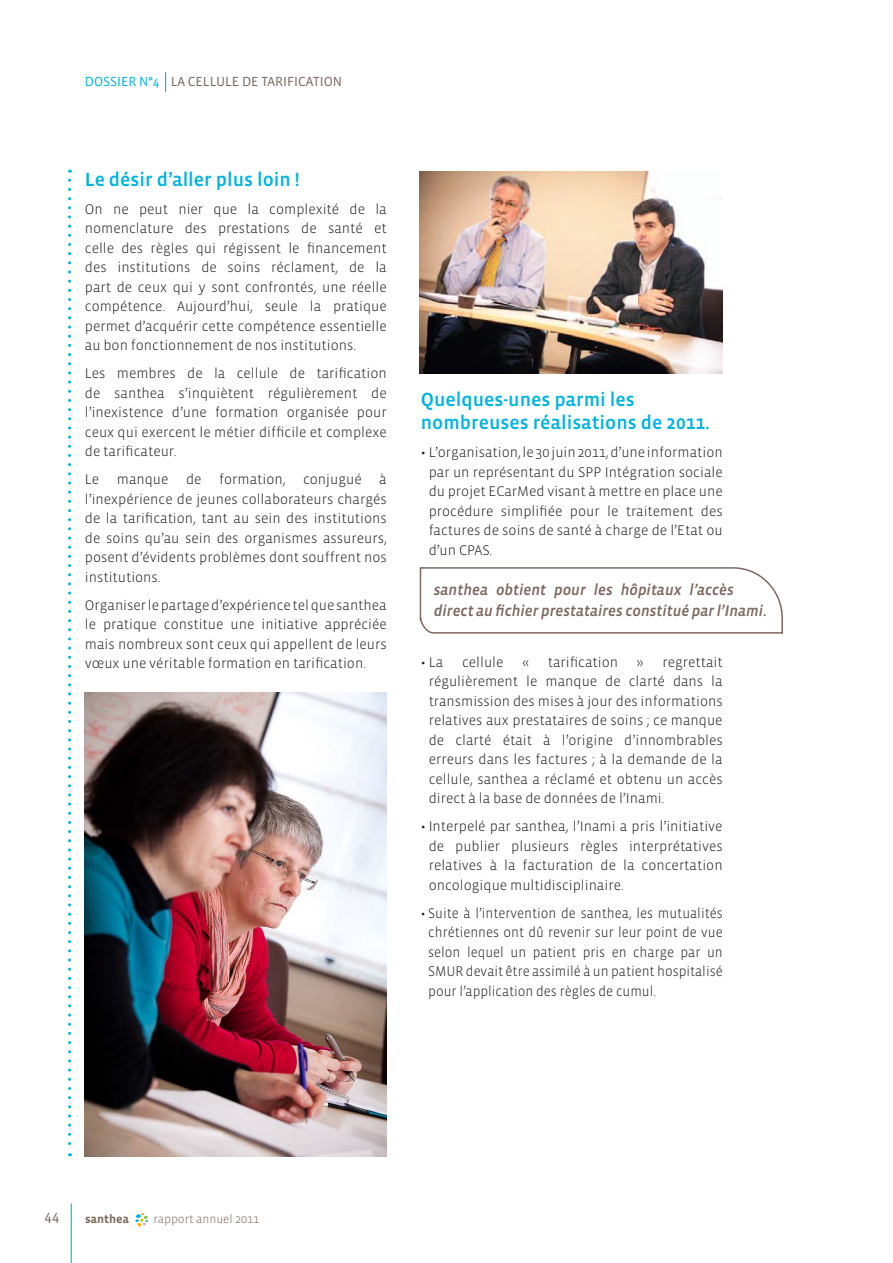
<style>
.page{position:relative;width:893px;height:1263px;background:#fff}
.page>*{position:absolute;margin:0;border:0;box-sizing:border-box;transform-origin:0 0}
.t1{font:19.5px/23.4px "Vista Sans Med";color:#00b5de}
.t2{font:italic 15.75px/21px "Vista Sans Med";color:#7d685f;scale:.95 1}
.t3{font:15px "Vista Sans Alt";color:#7d685f}
.t4{font:300 14.25px/19.5px "Vista Sans";color:#241f1f;text-align:justify}
.t5{font:300 14.25px/19.5px "Vista Sans";color:#241f1f;text-align:justify;scale:.95 1}
.t6{font:13.5px "Vista Sans";color:#7d685f}
.t7{font:300 12px "Vista Sans";color:#7d685f}
.t8{font:700 12px "Vista Sans";color:#7d685f}
.s1{color:#00b5de}
</style>
<div class="page">
<svg style="left:135px;top:1213px;width:13px;height:14px"></svg>
<hr style="left:71px;top:1203px;width:1px;height:60px;background:#00b5de">
<svg style="left:68px;top:180px;width:3px;height:976px"></svg>
<svg style="left:165px;top:72px;width:1px;height:20px"></svg>
<img style="left:85px;top:692px;width:302px;height:465px">
<img style="left:420px;top:171px;width:303px;height:202px">
<svg style="left:419px;top:567px;width:364px;height:67px"></svg>
<p class="t6" style="left:85px;top:75px;width:259px"><span class="s1">DOSSIER N°4</span> LA CELLULE DE TARIFICATION</p>
<h1 class="t1" style="left:85px;top:168px;width:216px">Le désir d’aller plus loin !</h1>
<p class="t4" style="left:85px;top:199px;width:303px">On ne peut nier que la complexité de la nomenclature des prestations de santé et celle des règles qui régissent le financement des institutions de soins réclament, de la part de ceux qui y sont confrontés, une réelle compétence. Aujourd’hui, seule la pratique permet d’acquérir cette compétence essentielle au bon fonctionnement de nos institutions.</p>
<p class="t4" style="left:85px;top:364px;width:303px">Les membres de la cellule de tarification de santhea s’inquiètent régulièrement de l’inexistence d’une formation organisée pour ceux qui exercent le métier difficile et complexe de tarificateur.</p>
<p class="t4" style="left:85px;top:470px;width:303px">Le manque de formation, conjugué à l’inexpérience de jeunes collaborateurs chargés de la tarification, tant au sein des institutions de soins qu’au sein des organismes assureurs, posent d’évidents problèmes dont souffrent nos institutions.</p>
<p class="t4" style="left:85px;top:595px;width:303px">Organiser le partage d’expérience tel que santhea le pratique constitue une initiative appréciée mais nombreux sont ceux qui appellent de leurs vœux une véritable formation en tarification.</p>
<h1 class="t1" style="left:421px;top:388px;width:291px">Quelques-unes parmi les nombreuses réalisations de 2011.</h1>
<p class="t4" style="left:429px;top:443px;width:296px;text-indent:-8px">• L’organisation, le 30 juin 2011, d’une information par un représentant du SPP Intégration sociale du projet ECarMed visant à mettre en place une procédure simplifiée pour le traitement des factures de soins de santé à charge de l’Etat ou d’un CPAS.</p>
<p class="t2" style="left:434px;top:579px;width:352px">santhea obtient pour les hôpitaux l’accès direct au fichier prestataires constitué par l’Inami.</p>
<p class="t4" style="left:421px;top:652px;width:24px">• La</p>
<p class="t4" style="left:462px;top:652px;width:43px">cellule</p>
<p class="t4" style="left:522px;top:652px;width:8px">«</p>
<p class="t4" style="left:548px;top:652px;width:72px">tarification</p>
<p class="t4" style="left:429px;top:652px;width:296px;text-indent:208px">» regrettait régulièrement le manque de clarté dans la transmission des mises à jour des informations relatives aux prestataires de soins ; ce manque de clarté était à l’origine d’innombrables erreurs dans les factures ; à la demande de la cellule, santhea a réclamé et obtenu un accès direct à la base de données de l’Inami.</p>
<p class="t4" style="left:429px;top:817px;width:295px;text-indent:-8px">• Interpelé par santhea, l’Inami a pris l’initiative de publier plusieurs règles interprétatives relatives à la facturation de la concertation oncologique multidisciplinaire.</p>
<p class="t5" style="left:428px;top:903px;width:311px;text-indent:-8px">• Suite à l’intervention de santhea, les mutualités chrétiennes ont dû revenir sur leur point de vue selon lequel un patient pris en charge par un SMUR devait être assimilé à un patient hospitalisé pour l’application des règles de cumul.</p>
<p class="t3" style="left:45px;top:1210px;width:16px">44</p>
<p class="t8" style="left:85px;top:1213px;width:45px">santhea</p>
<p class="t7" style="left:154px;top:1213px;width:107px">rapport annuel 2011</p>
</div>
